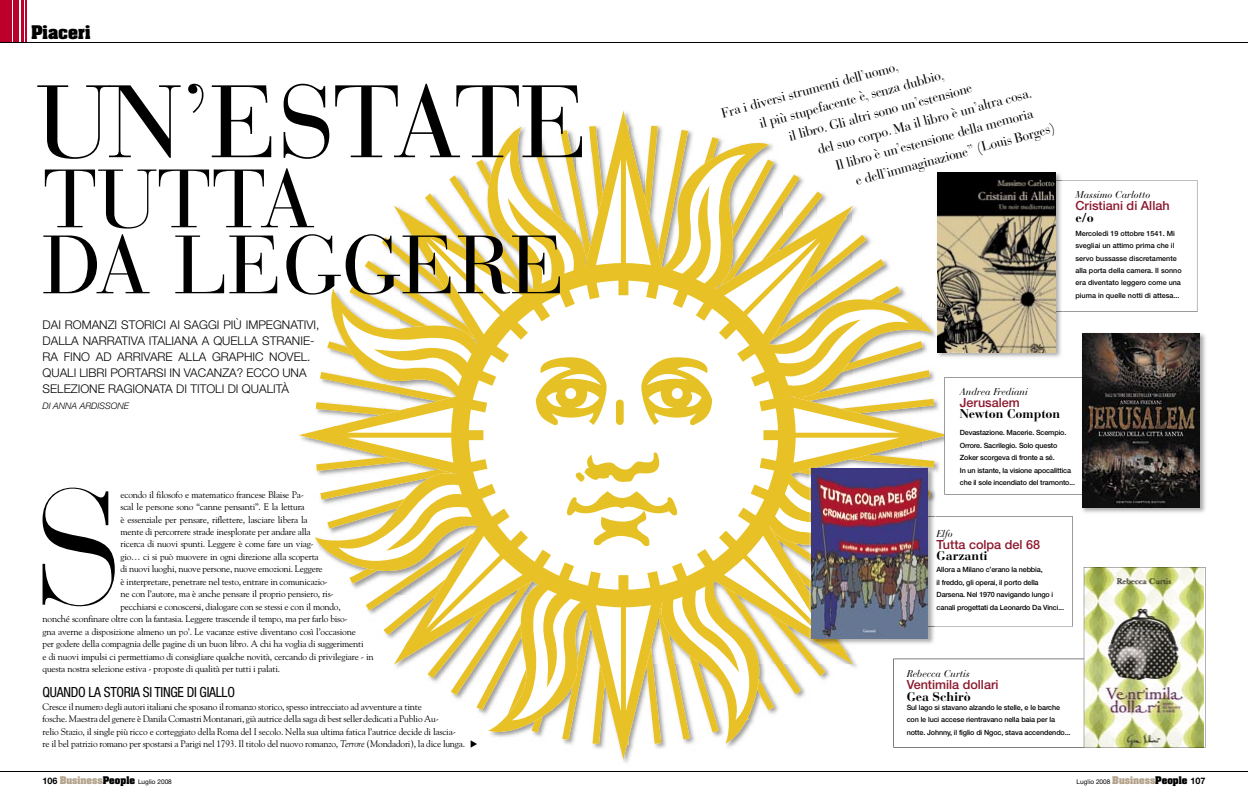
<style>
.page{position:relative;width:1248px;height:808px;background:#fff}
.page>*{position:absolute;margin:0;border:0;box-sizing:border-box;transform-origin:0 0}
.t1{font:102px "Bauer Bodoni Std";letter-spacing:-.02em;color:#000}
.t2{font:82px/66px "Bauer Bodoni Std";color:#000}
.t3{font:700 16px "Aachen Std";color:#000}
.t4{font:condensed 14px "Helvetica Neue LT Std";letter-spacing:-.02em;color:#000}
.t5{font:13.5px "Bauer Bodoni Std";color:#000}
.t6{font:500 12.6px "Helvetica Neue LT Std";color:#8b172c}
.t7{font:700 12.6px "Bauer Bodoni Std";color:#000}
.t8{font:300 12px/16px "Helvetica Neue LT Std";color:#000}
.t9{font:italic 9.9px "Bauer Bodoni Std";color:#000}
.t10{font:9.5px/12.5px "Goudy Std";letter-spacing:-.02em;color:#000}
.t11{font:italic 300 9px "Helvetica Neue LT Std";color:#000}
.t12{font:500 7.2px/12.5px "Helvetica Neue LT Std";letter-spacing:-.015em;color:#000}
.t13{font:6.5px "Helvetica Neue LT Std";color:#000}
.s1{font-style:italic}
.s2{font-weight:700;font-size:9px}
.s3{font-family:"Aachen Std";font-weight:700;font-size:9px;color:#b3a38b}
.s4{font-family:"Aachen Std";font-weight:700;font-size:9px}
</style>
<div class="page">
<hr style="left:0;top:771px;width:624px;height:1px;background:#000">
<div style="left:0;top:0;width:11px;height:42px;background:#bd002b"></div>
<div style="left:13px;top:0;width:6px;height:42px;background:#bd002b"></div>
<hr style="left:21px;top:0;width:2px;height:42px;background:#bd002b">
<hr style="left:25px;top:0;width:2px;height:42px;background:#bd002b">
<hr style="left:0;top:42px;width:624px;height:1px;background:#000">
<hr style="left:624px;top:771px;width:623px;height:1px;background:#000">
<hr style="left:624px;top:42px;width:623px;height:1px;background:#000">
<img style="left:935px;top:626px;width:19px;height:1px">
<img style="left:935px;top:399px;width:4px;height:98px">
<img style="left:562px;top:721px;width:130px;height:24px">
<img style="left:316px;top:350px;width:22px;height:170px">
<img style="left:908px;top:350px;width:27px;height:117px">
<img style="left:560px;top:130px;width:16px;height:20px">
<img style="left:658px;top:126px;width:35px;height:18px">
<img style="left:710px;top:137px;width:13px;height:7px">
<img style="left:488px;top:721px;width:59px;height:16px">
<img style="left:584px;top:111px;width:74px;height:649px">
<img style="left:692px;top:144px;width:72px;height:604px">
<img style="left:514px;top:126px;width:32px;height:24px">
<img style="left:500px;top:131px;width:14px;height:19px">
<img style="left:315px;top:520px;width:23px;height:42px">
<img style="left:334px;top:291px;width:4px;height:196px">
<img style="left:299px;top:417px;width:36px;height:36px">
<img style="left:908px;top:417px;width:36px;height:36px">
<img style="left:327px;top:289px;width:8px;height:61px">
<img style="left:908px;top:309px;width:27px;height:41px">
<img style="left:764px;top:143px;width:9px;height:7px">
<img style="left:728px;top:143px;width:38px;height:2px">
<svg style="left:43px;top:488px;width:72px;height:118px"></svg>
<svg style="left:1062px;top:180px;width:135px;height:132px"></svg>
<hr style="left:954px;top:494px;width:126px;height:1px;background:#000">
<svg style="left:944px;top:377px;width:136px;height:117px"></svg>
<svg style="left:935px;top:516px;width:137px;height:1px"></svg>
<img style="left:935px;top:172px;width:126px;height:186px">
<img style="left:1054px;top:181px;width:8px;height:131px">
<img style="left:937px;top:173px;width:117px;height:179px">
<img style="left:1082px;top:333px;width:124px;height:180px">
<img style="left:1081px;top:334px;width:118px;height:173px">
<img style="left:927px;top:516px;width:8px;height:110px">
<img style="left:908px;top:469px;width:19px;height:169px">
<hr style="left:893px;top:659px;width:1px;height:88px;background:#000">
<hr style="left:893px;top:747px;width:203px;height:1px;background:#000">
<hr style="left:893px;top:659px;width:203px;height:1px;background:#000">
<svg style="left:338px;top:150px;width:570px;height:571px"></svg>
<img style="left:1084px;top:568px;width:119px;height:179px">
<hr style="left:1083px;top:567px;width:1px;height:180px;background:#000">
<hr style="left:1083px;top:747px;width:122px;height:1px;background:#000">
<hr style="left:1204px;top:567px;width:1px;height:180px;background:#000">
<hr style="left:1083px;top:567px;width:122px;height:1px;background:#000">
<h3 class="t3" style="left:31px;top:21px;width:61px">Piaceri</h3>
<h1 class="t1" style="left:36px;top:61px;width:554px">UN’ESTATE</h1>
<h2 class="t2" style="left:43px;top:167px;width:524px">TUTTA<br>DA LEGGERE</h2>
<p class="t8" style="left:43px;top:316px;width:278px">DAI ROMANZI STORICI AI SAGGI PIÙ IMPEGNATIVI, DALLA NARRATIVA ITALIANA A QUELLA STRANIE-RA FINO AD ARRIVARE ALLA GRAPHIC NOVEL.<br>QUALI LIBRI PORTARSI IN VACANZA? ECCO UNA SELEZIONE RAGIONATA DI TITOLI DI QUALITÀ</p>
<p class="t11" style="left:43px;top:400px;width:88px">DI ANNA ARDISSONE</p>
<p class="t10" style="left:120px;top:488px;width:185px">econdo il filosofo e matematico francese Blaise Pa-</p>
<p class="t10" style="left:120px;top:500px;width:186px">scal le persone sono “canne pensanti”. E la lettura</p>
<p class="t10" style="left:120px;top:513px;width:189px">è essenziale per pensare, riflettere, lasciare libera la</p>
<p class="t10" style="left:120px;top:525px;width:192px">mente di percorrere strade inesplorate per andare alla</p>
<p class="t10" style="left:120px;top:538px;width:195px">ricerca di nuovi spunti. Leggere è come fare un viag-</p>
<p class="t10" style="left:120px;top:550px;width:200px">gio… ci si può muovere in ogni direzione alla scoperta</p>
<p class="t10" style="left:120px;top:563px;width:204px">di nuovi luoghi, nuove persone, nuove emozioni. Leggere</p>
<p class="t10" style="left:120px;top:575px;width:209px">è interpretare, penetrare nel testo, entrare in comunicazio-</p>
<p class="t10" style="left:120px;top:588px;width:215px">ne con l’autore, ma è anche pensare il proprio pensiero, ris-</p>
<p class="t10" style="left:120px;top:600px;width:222px">pecchiarsi e conoscersi, dialogare con se stessi e con il mondo,</p>
<p class="t10" style="left:43px;top:613px;width:306px">nonché sconfinare oltre con la fantasia. Leggere trascende il tempo, ma per farlo biso-</p>
<p class="t10" style="left:43px;top:625px;width:315px">gna averne a disposizione almeno un po’. Le vacanze estive diventano così l’occasione</p>
<p class="t10" style="left:43px;top:637px;width:323px">per godere della compagnia delle pagine di un buon libro. A chi ha voglia di suggerimenti</p>
<p class="t10" style="left:43px;top:650px;width:332px">e di nuovi impulsi ci permettiamo di consigliare qualche novità, cercando di privilegiare - in</p>
<p class="t10" style="left:43px;top:662px;width:239px">questa nostra selezione estiva - proposte di qualità per tutti i palati.</p>
<h3 class="t4" style="left:43px;top:684px;width:194px">QUANDO LA STORIA SI TINGE DI GIALLO</h3>
<p class="t10" style="left:43px;top:700px;width:424px">Cresce il numero degli autori italiani che sposano il romanzo storico, spesso intrecciato ad avventure a tinte<br>fosche. Maestra del genere è Danila Comastri Montanari, già autrice della saga di best seller dedicati a Publio Au-<br>relio Stazio, il single più ricco e corteggiato della Roma del I secolo. Nella sua ultima fatica l’autrice decide di lascia&shy;re il bel patrizio romano per spostarsi a Parigi nel 1793. Il titolo del nuovo romanzo, <span class="s1">Terrore</span> (Mondadori), la dice lunga.</p>
<p class="t13" style="left:43px;top:777px;width:131px"><span class="s2">106</span> <span class="s3">Business</span><span class="s4">People</span> Luglio 2008</p>
<h3 class="t5" style="left:719px;top:105px;width:184px;rotate:-15deg">Fra i diversi strumenti dell’uomo,</h3>
<h3 class="t5" style="left:757px;top:116px;width:192px;rotate:-15deg">il più stupefacente è, senza dubbio,</h3>
<h3 class="t5" style="left:786px;top:129px;width:191px;rotate:-15deg">il libro. Gli altri sono un’estensione</h3>
<h3 class="t5" style="left:815px;top:142px;width:223px;rotate:-15deg">del suo corpo. Ma il libro è un’altra cosa.</h3>
<h3 class="t5" style="left:833px;top:157px;width:205px;rotate:-15deg">Il libro è un’estensione della memoria</h3>
<h3 class="t5" style="left:853px;top:173px;width:207px;rotate:-15deg">e dell’immaginazione” (Louis Borges)</h3>
<p class="t9" style="left:1075px;top:189px;width:76px">Massimo Carlotto</p>
<h3 class="t6" style="left:1075px;top:198px;width:96px">Cristiani di Allah</h3>
<h3 class="t7" style="left:1075px;top:210px;width:20px">e/o</h3>
<p class="t12" style="left:1075px;top:227px;width:108px">Mercoledì 19 ottobre 1541. Mi svegliai un attimo prima che il servo bussasse discretamente alla porta della camera. Il sonno era diventato leggero come una piuma in quelle notti di attesa...</p>
<p class="t9" style="left:959px;top:386px;width:70px">Andrea Frediani</p>
<h3 class="t6" style="left:959px;top:395px;width:61px">Jerusalem</h3>
<h3 class="t7" style="left:959px;top:406px;width:102px">Newton Compton</h3>
<p class="t12" style="left:959px;top:426px;width:117px">Devastazione. Macerie. Scempio.<br>Orrore. Sacrilegio. Solo questo Zoker scorgeva di fronte a sé.<br>In un istante, la visione apocalittica che il sole incendiato del tramonto...</p>
<p class="t9" style="left:936px;top:528px;width:18px">Elfo</p>
<h3 class="t6" style="left:936px;top:537px;width:105px">Tutta colpa del 68</h3>
<h3 class="t7" style="left:936px;top:548px;width:53px">Garzanti</h3>
<p class="t12" style="left:936px;top:563px;width:129px">Allora a Milano c’erano la nebbia,<br>il freddo, gli operai, il porto della Darsena. Nel 1970 navigando lungo i canali progettati da Leonardo Da Vinci...</p>
<p class="t9" style="left:906px;top:668px;width:65px">Rebecca Curtis</p>
<h3 class="t6" style="left:906px;top:677px;width:93px">Ventimila dollari</h3>
<h3 class="t7" style="left:906px;top:689px;width:66px">Gea Schirò</h3>
<p class="t12" style="left:906px;top:701px;width:165px">Sul lago si stavano alzando le stelle, e le barche con le luci accese rientravano nella baia per la notte. Johnny, il figlio di Ngoc, stava accendendo...</p>
<p class="t13" style="left:1076px;top:777px;width:130px">Luglio 2008 <span class="s3">Business</span><span class="s4">People</span> <span class="s2">107</span></p>
</div>
